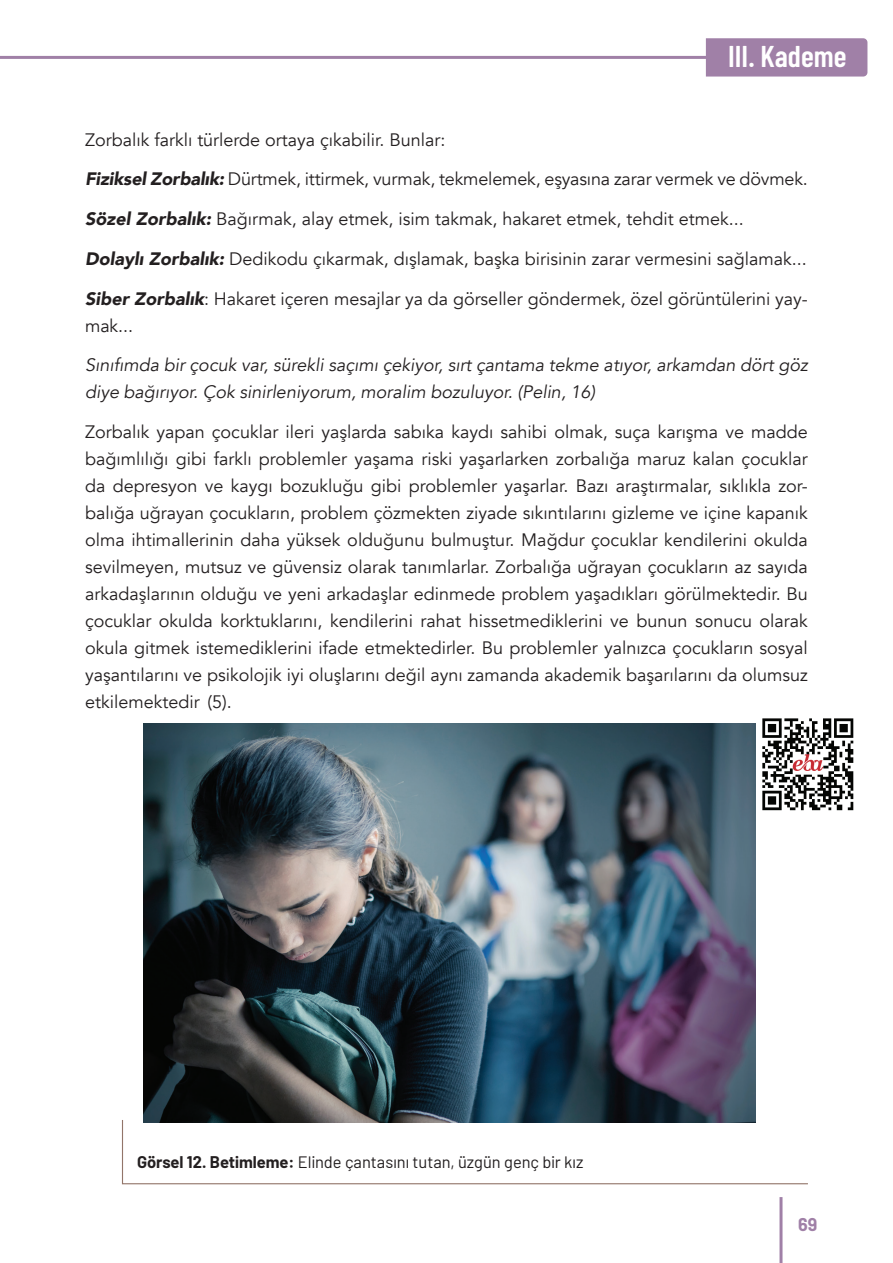
<style>
.page{position:relative;width:893px;height:1263px;background:#fff}
.page>*{position:absolute;margin:0;border:0;box-sizing:border-box;transform-origin:0 0}
.t1{font:600 30px "Barlow Condensed";color:#fff}
.t2{font:18px/27px "Avenir";color:#231f20}
.t3{font:italic 18px/27px "Avenir";color:#231f20}
.t4{font:700 18px "Barlow";color:#a080a7}
.t5{font:16.5px "Barlow";color:#231f20}
.s1{font-weight:900;font-style:italic}
.s2{font-weight:700}
</style>
<div class="page">
<hr style="left:779px;top:1197px;width:3px;height:66px;background:#a080a7">
<div style="left:706px;top:38px;width:161px;height:39px;background:#a080a7"></div>
<hr style="left:0;top:56px;width:710px;height:3px;background:#a080a7">
<img style="left:144px;top:724px;width:612px;height:395px">
<svg style="left:122px;top:1119px;width:686px;height:66px"></svg>
<img style="left:762px;top:718px;width:92px;height:93px">
<h1 class="t1" style="left:728px;top:34px;width:120px">III. Kademe</h1>
<p class="t2" style="left:85px;top:126px;width:362px">Zorbalık farklı türlerde ortaya çıkabilir. Bunlar:</p>
<p class="t2" style="left:85px;top:166px;width:724px"><span class="s1">Fiziksel Zorbalık:</span> Dürtmek, ittirmek, vurmak, tekmelemek, eşyasına zarar vermek ve dövmek.</p>
<p class="t2" style="left:85px;top:206px;width:660px"><span class="s1">Sözel Zorbalık:</span> Bağırmak, alay etmek, isim takmak, hakaret etmek, tehdit etmek...</p>
<p class="t2" style="left:85px;top:245px;width:723px"><span class="s1">Dolaylı Zorbalık:</span> Dedikodu çıkarmak, dışlamak, başka birisinin zarar vermesini sağlamak...</p>
<p class="t2" style="left:85px;top:285px;width:724px"><span class="s1">Siber Zorbalık</span>: Hakaret içeren mesajlar ya da görseller göndermek, özel görüntülerini yay&shy;mak...</p>
<p class="t3" style="left:85px;top:352px;width:724px">Sınıfımda bir çocuk var, sürekli saçımı çekiyor, sırt çantama tekme atıyor, arkamdan dört göz diye bağırıyor. Çok sinirleniyorum, moralim bozuluyor. (Pelin, 16)</p>
<p class="t2" style="left:85px;top:419px;width:724px;text-align:justify">Zorbalık yapan çocuklar ileri yaşlarda sabıka kaydı sahibi olmak, suça karışma ve madde bağımlılığı gibi farklı problemler yaşama riski yaşarlarken zorbalığa maruz kalan çocuklar da depresyon ve kaygı bozukluğu gibi problemler yaşarlar. Bazı araştırmalar, sıklıkla zor&shy;balığa uğrayan çocukların, problem çözmekten ziyade sıkıntılarını gizleme ve içine kapanık olma ihtimallerinin daha yüksek olduğunu bulmuştur. Mağdur çocuklar kendilerini okulda sevilmeyen, mutsuz ve güvensiz olarak tanımlarlar. Zorbalığa uğrayan çocukların az sayıda arkadaşlarının olduğu ve yeni arkadaşlar edinmede problem yaşadıkları görülmektedir. Bu çocuklar okulda korktuklarını, kendilerini rahat hissetmediklerini ve bunun sonucu olarak okula gitmek istemediklerini ifade etmektedirler. Bu problemler yalnızca çocukların sosyal yaşantılarını ve psikolojik iyi oluşlarını değil aynı zamanda akademik başarılarını da olumsuz etkilemektedir (5).</p>
<p class="t5" style="left:137px;top:1150px;width:448px"><span class="s2">Görsel 12. Betimleme:</span> Elinde çantasını tutan, üzgün genç bir kız</p>
<p class="t4" style="left:798px;top:1211px;width:21px">69</p>
</div>
